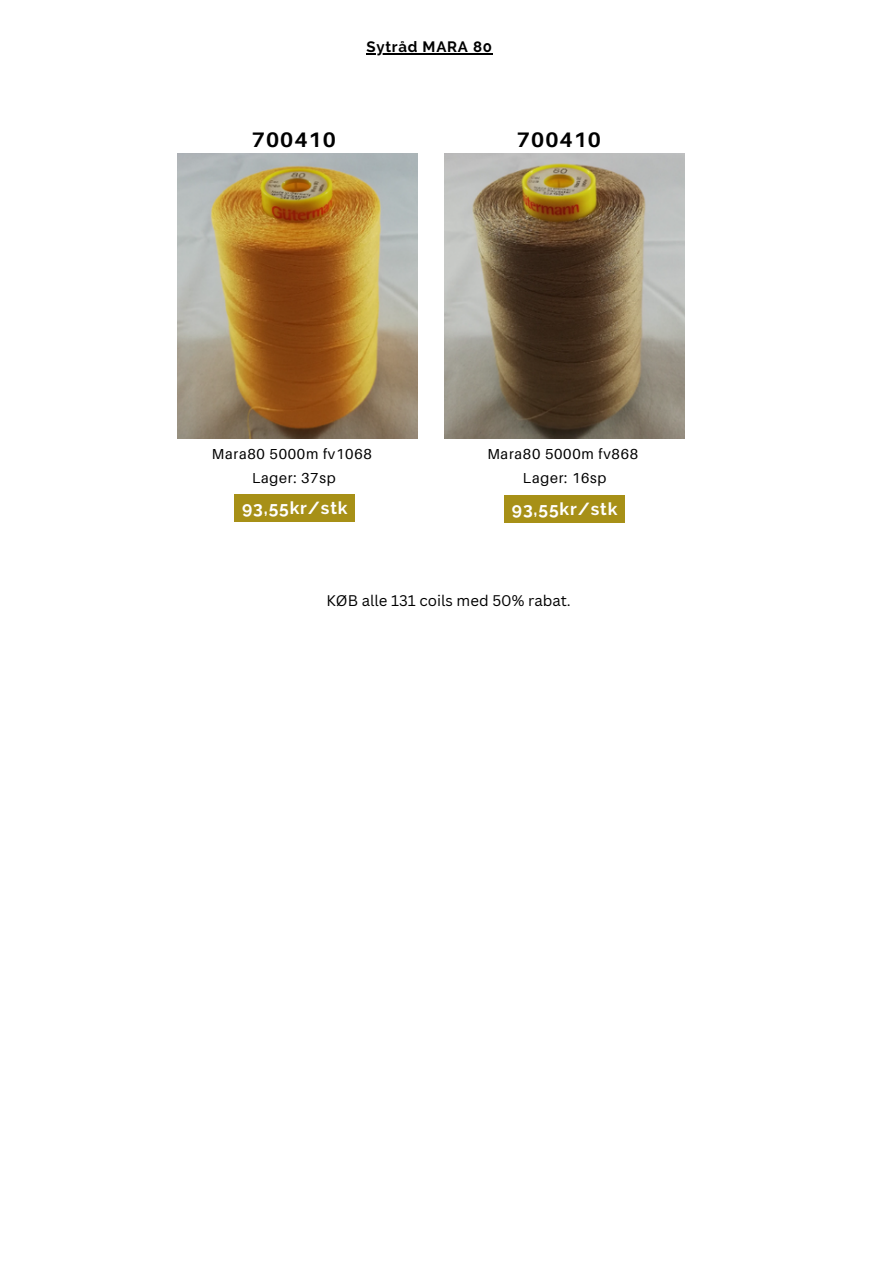
<style>
.page{position:relative;width:894px;height:1264px;background:#fff}
.page>*{position:absolute;margin:0;border:0;box-sizing:border-box;transform-origin:0 0}
.t1{font:700 21px "Aileron";letter-spacing:.05em;color:#000}
.t2{font:700 17.4px "Raleway";letter-spacing:.05em;color:#fff}
.t3{font:15px "Canva Sans";color:#000}
.t4{font:700 15px "Raleway";letter-spacing:.05em;color:#000}
.t5{font:14.4px "Aileron";letter-spacing:.05em;color:#000}
</style>
<div class="page">
<img style="left:444px;top:154px;width:240px;height:284px">
<img style="left:178px;top:154px;width:239px;height:284px">
<div style="left:504px;top:495px;width:120px;height:28px;background:#a79017"></div>
<div style="left:235px;top:494px;width:120px;height:27px;background:#a79017"></div>
<hr style="left:366px;top:53px;width:126px;height:1px;background:#000">
<p class="t4" style="left:366px;top:38px;width:127px">Sytråd MARA 80</p>
<h2 class="t1" style="left:252px;top:126px;width:85px">700410</h2>
<p class="t1" style="left:517px;top:126px;width:85px">700410</p>
<h3 class="t5" style="left:212px;top:445px;width:161px">Mara80 5000m fv1068</h3>
<h1 class="t5" style="left:252px;top:468px;width:85px">Lager: 37sp</h1>
<p class="t2" style="left:242px;top:497px;width:107px">93,55kr/stk</p>
<h1 class="t2" style="left:512px;top:499px;width:107px">93,55kr/stk</h1>
<p class="t5" style="left:487px;top:445px;width:152px">Mara80 5000m fv868</p>
<p class="t5" style="left:523px;top:468px;width:85px">Lager: 16sp</p>
<h2 class="t3" style="left:326px;top:590px;width:246px">KØB alle 131 coils med 50% rabat.</h2>
</div>
